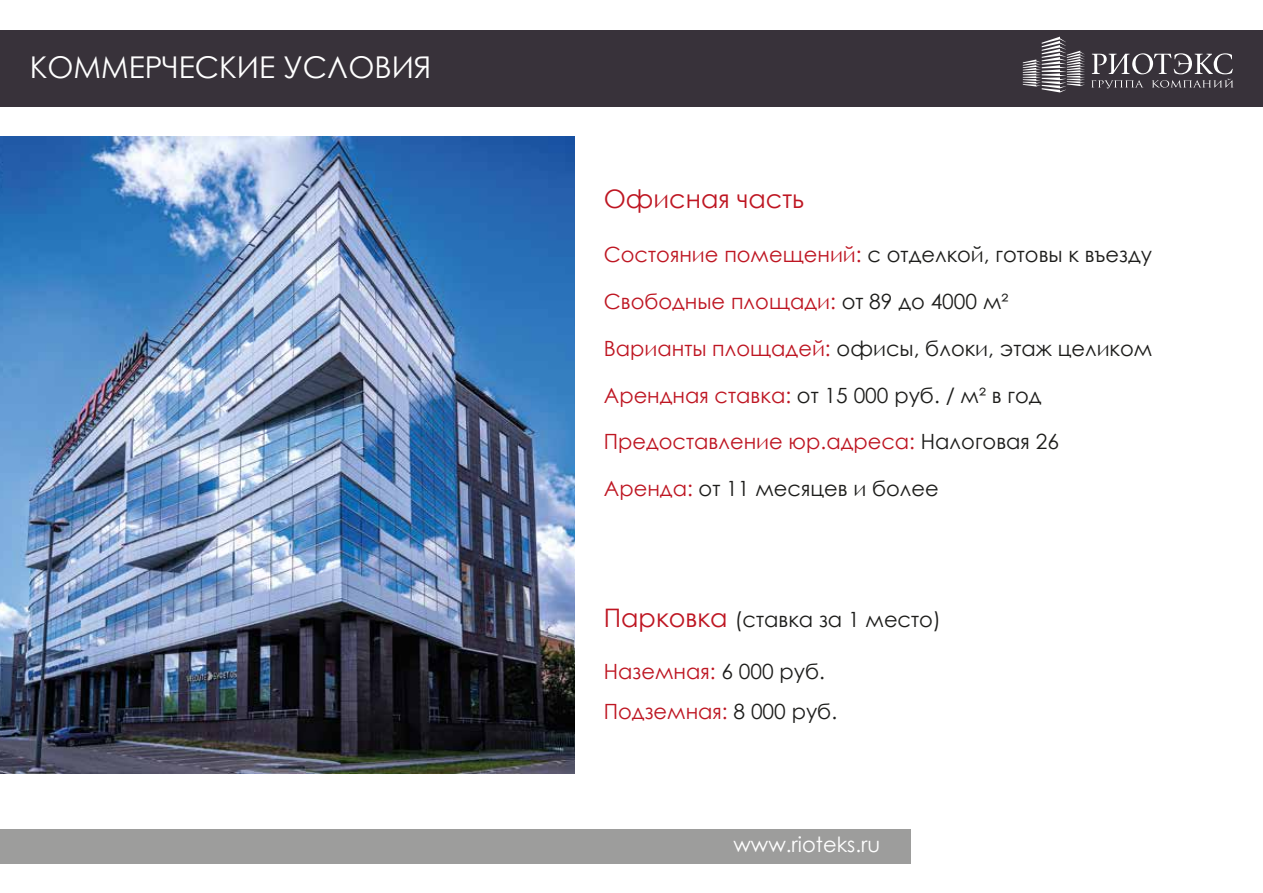
<style>
.page{position:relative;width:1263px;height:893px;background:#fff}
.page>*{position:absolute;margin:0;border:0;box-sizing:border-box;transform-origin:0 0}
.t1{font:30px "Century Gothic";color:#fff}
.t2{font:25.5px "Century Gothic";color:#be1622}
.t3{font:21px "Century Gothic";color:#1d1d1b}
.t4{font:21px/39.8px "Century Gothic";color:#be1622}
.t5{font:21px "Century Gothic";color:#fff}
.s1{color:#be1622}
.s2{color:#1d1d1b}
.s3{font-size:25.5px;color:#be1622}
</style>
<div class="page">
<img style="left:0;top:136px;width:574px;height:638px">
<div style="left:0;top:30px;width:1263px;height:76px;background:#38323a"></div>
<svg style="left:1023px;top:37px;width:62px;height:55px"></svg>
<svg style="left:1091px;top:53px;width:142px;height:35px"></svg>
<div style="left:0;top:829px;width:910px;height:34px;background:#9d9d9c"></div>
<h1 class="t1" style="left:30px;top:47px;width:403px">КОММЕРЧЕСКИЕ УСЛОВИЯ</h1>
<p class="t2" style="left:604px;top:181px;width:202px">Офисная часть</p>
<p class="t3" style="left:604px;top:239px;width:550px"><span class="s1">Состояние помещений:</span> с отделкой, готовы к въезду</p>
<p class="t4" style="left:604px;top:281px;width:406px">Свободные площади: <span class="s2">от 89 до 4000 м²</span></p>
<p class="t3" style="left:604px;top:333px;width:550px"><span class="s1">Варианты площадей:</span> офисы, блоки, этаж целиком</p>
<p class="t3" style="left:604px;top:380px;width:439px"><span class="s1">Арендная ставка:</span> от 15 000 руб. / м² в год</p>
<p class="t4" style="left:604px;top:422px;width:457px">Предоставление юр.адреса: <span class="s2">Налоговая 26</span></p>
<p class="t3" style="left:604px;top:474px;width:336px"><span class="s1">Аренда:</span> от 11 месяцев и более</p>
<p class="t3" style="left:604px;top:604px;width:338px"><span class="s3">Парковка</span> (ставка за 1 место)</p>
<p class="t4" style="left:604px;top:651px;width:235px">Наземная: <span class="s2">6 000 руб.<br></span>Подземная: <span class="s2">8 000 руб.</span></p>
<p class="t5" style="left:733px;top:830px;width:148px">www.rioteks.ru</p>
</div>
